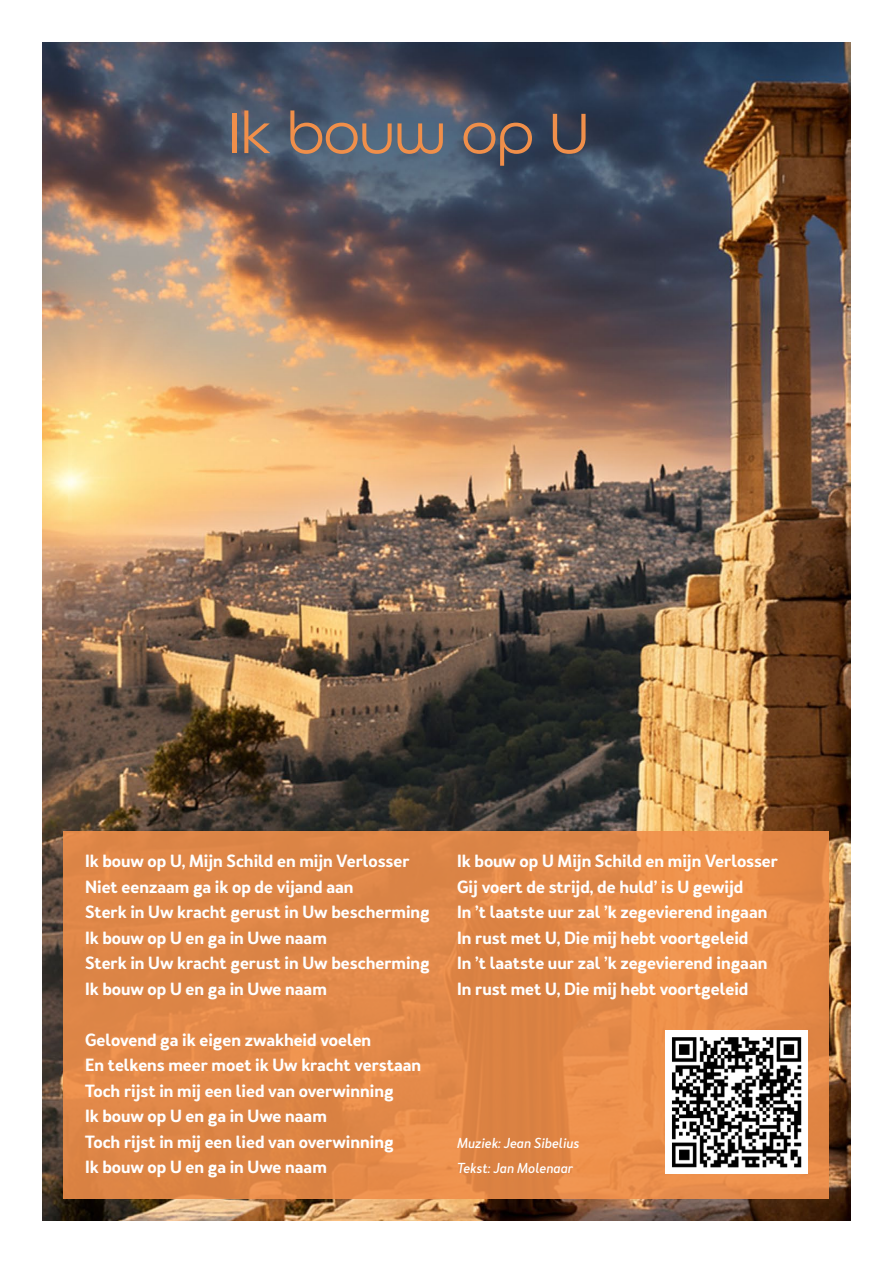
<style>
.page{position:relative;width:893px;height:1263px;background:#fff}
.page>*{position:absolute;margin:0;border:0;box-sizing:border-box;transform-origin:0 0}
.t1{font:60px "All Round Gothic W01";color:#f08f4a}
.t2{font:600 16.5px/25.5px "Merlo Neue";color:#fff}
.t3{font:italic 500 13.5px/25.5px "Merlo Neue";color:#fff}
</style>
<div class="page">
<img style="left:43px;top:43px;width:807px;height:1177px">
<div style="left:64px;top:831px;width:765px;height:368px;background:linear-gradient(to right,#dc8446,#ea8e4b)"></div>
<img style="left:665px;top:1030px;width:143px;height:143px">
<h1 class="t1" style="left:228px;top:99px;width:362px">Ik bouw op U</h1>
<p class="t2" style="left:85px;top:849px;width:346px">Ik bouw op U, Mijn Schild en mijn Verlosser Niet eenzaam ga ik op de vijand aan<br>Sterk in Uw kracht gerust in Uw bescherming Ik bouw op U en ga in Uwe naam<br>Sterk in Uw kracht gerust in Uw bescherming Ik bouw op U en ga in Uwe naam</p>
<p class="t2" style="left:85px;top:1027px;width:338px">Gelovend ga ik eigen zwakheid voelen<br>En telkens meer moet ik Uw kracht verstaan Toch rijst in mij een lied van overwinning<br>Ik bouw op U en ga in Uwe naam<br>Toch rijst in mij een lied van overwinning<br>Ik bouw op U en ga in Uwe naam</p>
<p class="t2" style="left:457px;top:849px;width:322px">Ik bouw op U Mijn Schild en mijn Verlosser Gij voert de strijd, de huld’ is U gewijd<br>In ’t laatste uur zal ’k zegevierend ingaan In rust met U, Die mij hebt voortgeleid<br>In ’t laatste uur zal ’k zegevierend ingaan In rust met U, Die mij hebt voortgeleid</p>
<p class="t3" style="left:457px;top:1130px;width:124px">Muziek: Jean Sibelius<br>Tekst: Jan Molenaar</p>
</div>
